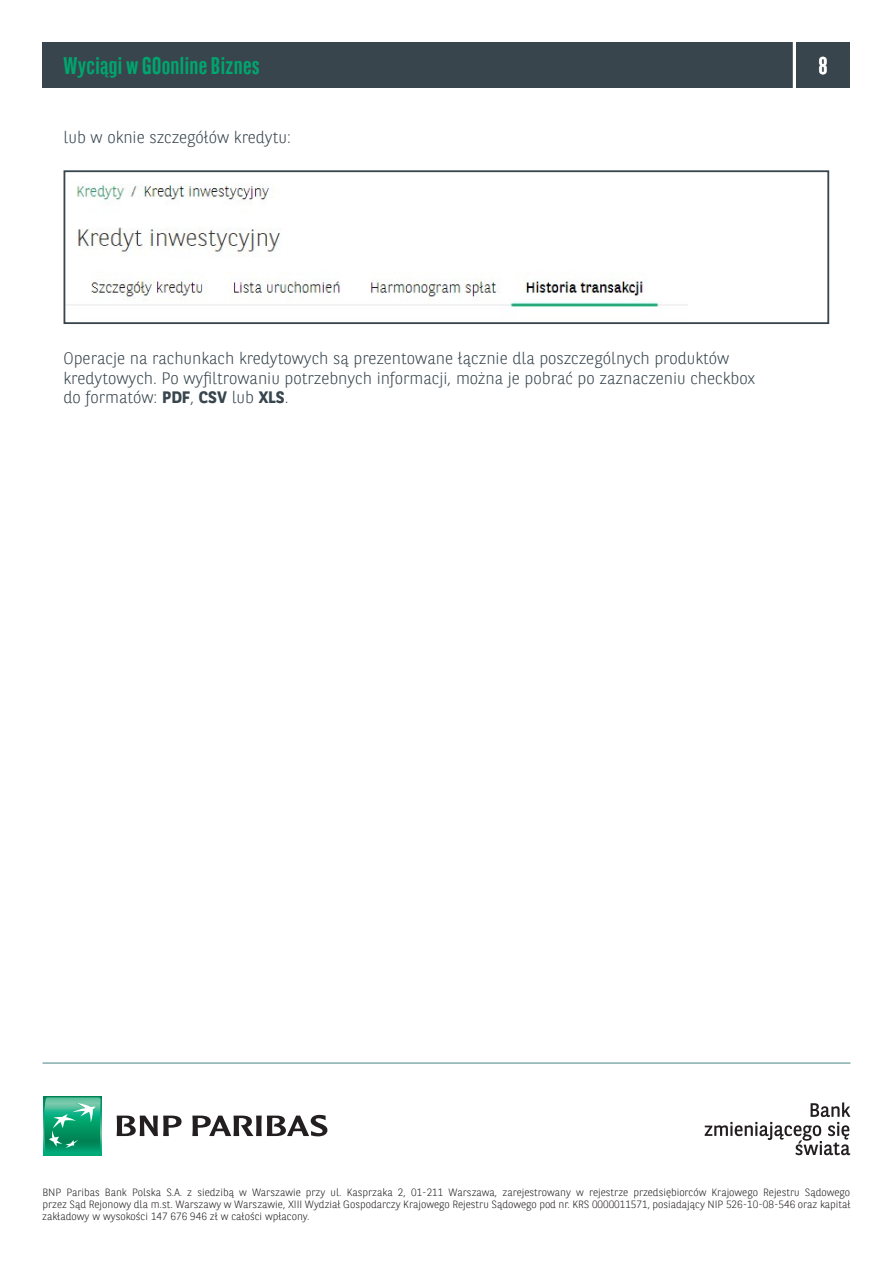
<style>
.page{position:relative;width:893px;height:1263px;background:#fff}
.page>*{position:absolute;margin:0;border:0;box-sizing:border-box;transform-origin:0 0}
.t1{font:700 24px "BNPP Sans Condensed";letter-spacing:.015em;color:#00a66e}
.t2{font:700 24px "BNPP Sans Condensed";color:#fff}
.TEXT_BASIC{font:300 16.5px/19.5px "BNPP Sans";color:#38454d}
.STOPKA{font:300 10.5px/12px "BNPP Sans";color:#231f20;text-align:justify}
.s1{font-weight:700}
</style>
<div class="page">
<div style="left:43px;top:43px;width:807px;height:45px;background:#38454d"></div>
<svg style="left:705px;top:1102px;width:145px;height:53px"></svg>
<hr style="left:43px;top:1062px;width:807px;height:2px;background:#84adae">
<hr style="left:793px;top:41px;width:3px;height:48px;background:#fff">
<img style="left:67px;top:184px;width:620px;height:124px">
<div style="left:64px;top:170px;width:765px;height:154px;border:2px solid #38454d"></div>
<svg style="left:117px;top:1115px;width:65px;height:21px"></svg>
<svg style="left:192px;top:1115px;width:135px;height:21px"></svg>
<div style="left:43px;top:1096px;width:59px;height:59px;background:#00ab78"></div>
<svg style="left:44px;top:1097px;width:57px;height:53px"></svg>
<h1 class="t1" style="left:64px;top:52px;width:198px">Wyciągi w GOonline Biznes</h1>
<h1 class="t2" style="left:819px;top:52px;width:10px">8</h1>
<p class="TEXT_BASIC" style="left:64px;top:126px;width:229px">lub w oknie szczegółów kredytu:</p>
<p class="TEXT_BASIC" style="left:64px;top:348px;width:693px">Operacje na rachunkach kredytowych są prezentowane łącznie dla poszczególnych produktów kredytowych. Po wyfiltrowaniu potrzebnych informacji, można je pobrać po zaznaczeniu checkbox do formatów: <span class="s1">PDF</span>, <span class="s1">CSV</span> lub <span class="s1">XLS</span>.</p>
<p class="STOPKA" style="left:42px;top:1186px;width:810px">BNP Paribas Bank Polska S.A. z siedzibą w Warszawie przy ul. Kasprzaka 2, 01-211 Warszawa, zarejestrowany w rejestrze przedsiębiorców Krajowego Rejestru Sądowego przez Sąd Rejonowy dla m.st. Warszawy w Warszawie, XIII Wydział Gospodarczy Krajowego Rejestru Sądowego pod nr. KRS 0000011571, posiadający NIP 526-10-08-546 oraz kapitał zakładowy w wysokości 147 676 946 zł w całości wpłacony.</p>
</div>
